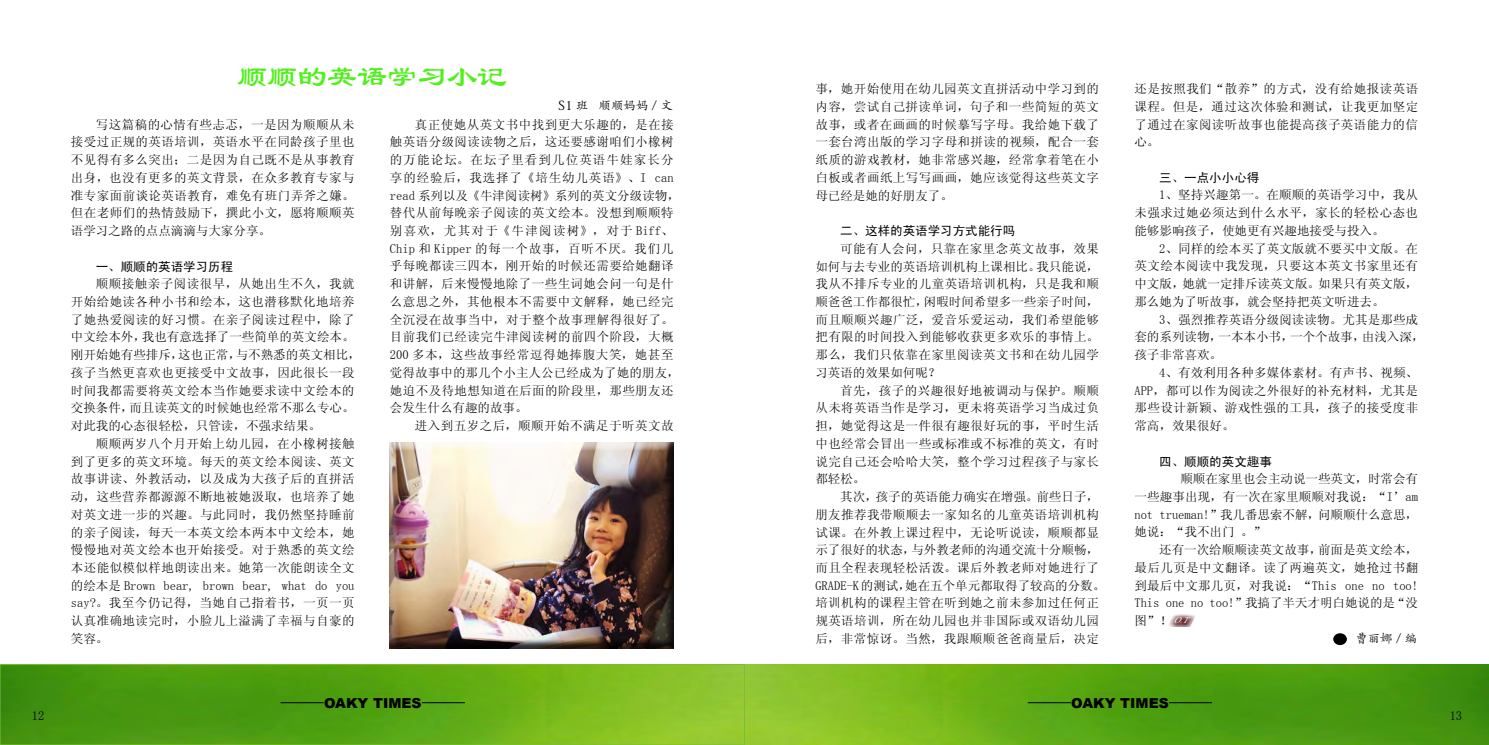
<style>
.page{position:relative;width:1489px;height:745px;background:#fff}
.page>*{position:absolute;margin:0;border:0;box-sizing:border-box;transform-origin:0 0}
.t1{font:30px "FZLSJW GB1 0";color:#4ff11a}
.t2{font:900 13.75px "Arial";color:#000}
.t3{font:12.5px/17.8px "Sim Sun";letter-spacing:.035em;color:#000;text-align:justify}
.t4{font:12.5px/17.8px "Sim Sun";color:#000}
.t5{font:12.5px "Sim Hei";color:#000}
.t6{font:12.5px "Adobe Kaiti Std";color:#000}
</style>
<div class="page">
<img style="left:2px;top:664px;width:1486px;height:80px">
<div style="left:0;top:664px;width:744px;height:80px;border:1px solid #7cbe35"></div>
<hr style="left:1027px;top:702px;width:43px;height:1px;background:#000">
<hr style="left:1168px;top:702px;width:43px;height:1px;background:#000">
<hr style="left:280px;top:702px;width:43px;height:1px;background:#000">
<hr style="left:422px;top:702px;width:43px;height:1px;background:#000">
<div style="left:385px;top:436px;width:297px;height:213px;background:#000;opacity:.75"></div>
<svg style="left:1169px;top:614px;width:26px;height:12px"></svg>
<svg style="left:1333px;top:632px;width:13px;height:12px"></svg>
<h1 class="t1" style="left:237px;top:60px;width:271px">顺顺的英语学习小记</h1>
<p class="t3" style="left:71px;top:115px;width:285px;text-indent:25px">写这篇稿的心情有些忐忑，一是因为顺顺从未接受过正规的英语培训，英语水平在同龄孩子里也不见得有多么突出；二是因为自己既不是从事教育出身，也没有更多的英文背景，在众多教育专家与准专家面前谈论英语教育，难免有班门弄斧之嫌。但在老师们的热情鼓励下，撰此小文，愿将顺顺英语学习之路的点点滴滴与大家分享。</p>
<p class="t5" style="left:96px;top:260px;width:139px">一、顺顺的英语学习历程</p>
<p class="t3" style="left:71px;top:275px;width:291px;text-align:left;text-indent:25px">顺顺接触亲子阅读很早，从她出生不久，我就开始给她读各种小书和绘本，这也潜移默化地培养了她热爱阅读的好习惯。在亲子阅读过程中，除了中文绘本外，我也有意选择了一些简单的英文绘本。刚开始她有些排斥，这也正常，与不熟悉的英文相比，孩子当然更喜欢也更接受中文故事，因此很长一段时间我都需要将英文绘本当作她要求读中文绘本的交换条件，而且读英文的时候她也经常不那么专心。对此我的心态很轻松，只管读，不强求结果。</p>
<p class="t3" style="left:71px;top:434px;width:285px;text-indent:25px">顺顺两岁八个月开始上幼儿园，在小橡树接触到了更多的英文环境。每天的英文绘本阅读、英文故事讲读、外教活动，以及成为大孩子后的直拼活动，这些营养都源源不断地被她汲取，也培养了她对英文进一步的兴趣。与此同时，我仍然坚持睡前的亲子阅读，每天一本英文绘本两本中文绘本，她慢慢地对英文绘本也开始接受。对于熟悉的英文绘本还能似模似样地朗读出来。她第一次能朗读全文的绘本是 Brown bear, brown bear, what do you say?。我至今仍记得，当她自己指着书，一页一页认真准确地读完时，小脸儿上溢满了幸福与自豪的笑容。</p>
<p class="t6" style="left:558px;top:97px;width:115px">S1 班 顺顺妈妈 / 文</p>
<p class="t3" style="left:390px;top:115px;width:291px;text-align:left;text-indent:25px">真正使她从英文书中找到更大乐趣的，是在接触英语分级阅读读物之后，这还要感谢咱们小橡树的万能论坛。在坛子里看到几位英语牛娃家长分享的经验后，我选择了《培生幼儿英语》、I can read 系列以及《牛津阅读树》系列的英文分级读物，替代从前每晚亲子阅读的英文绘本。没想到顺顺特别喜欢，尤其对于《牛津阅读树》，对于 Biff、<br>Chip 和 Kipper 的每一个故事，百听不厌。我们几乎每晚都读三四本，刚开始的时候还需要给她翻译和讲解，后来慢慢地除了一些生词她会问一句是什么意思之外，其他根本不需要中文解释，她已经完全沉浸在故事当中，对于整个故事理解得很好了。目前我们已经读完牛津阅读树的前四个阶段，大概<br>200 多本，这些故事经常逗得她捧腹大笑，她甚至觉得故事中的那几个小主人公已经成为了她的朋友，她迫不及待地想知道在后面的阶段里，那些朋友还会发生什么有趣的故事。</p>
<p class="t3" style="left:415px;top:416px;width:260px">进入到五岁之后，顺顺开始不满足于听英文故</p>
<p class="t3" style="left:815px;top:80px;width:285px">事，她开始使用在幼儿园英文直拼活动中学习到的内容，尝试自己拼读单词，句子和一些简短的英文故事，或者在画画的时候摹写字母。我给她下载了一套台湾出版的学习字母和拼读的视频，配合一套纸质的游戏教材，她非常感兴趣，经常拿着笔在小白板或者画纸上写写画画，她应该觉得这些英文字母已经是她的好朋友了。</p>
<p class="t5" style="left:840px;top:224px;width:176px">二、这样的英语学习方式能行吗</p>
<p class="t3" style="left:815px;top:239px;width:285px;text-indent:25px">可能有人会问，只靠在家里念英文故事，效果如何与去专业的英语培训机构上课相比。我只能说，我从不排斥专业的儿童英语培训机构，只是我和顺顺爸爸工作都很忙，闲暇时间希望多一些亲子时间，而且顺顺兴趣广泛，爱音乐爱运动，我们希望能够把有限的时间投入到能够收获更多欢乐的事情上。那么，我们只依靠在家里阅读英文书和在幼儿园学习英语的效果如何呢？</p>
<p class="t3" style="left:815px;top:381px;width:285px;text-indent:25px">首先，孩子的兴趣很好地被调动与保护。顺顺从未将英语当作是学习，更未将英语学习当成过负担，她觉得这是一件很有趣很好玩的事，平时生活中也经常会冒出一些或标准或不标准的英文，有时说完自己还会哈哈大笑，整个学习过程孩子与家长都轻松。</p>
<p class="t3" style="left:815px;top:487px;width:291px;text-align:left;text-indent:25px">其次，孩子的英语能力确实在增强。前些日子，朋友推荐我带顺顺去一家知名的儿童英语培训机构试课。在外教上课过程中，无论听说读，顺顺都显示了很好的状态，与外教老师的沟通交流十分顺畅，而且全程表现轻松活泼。课后外教老师对她进行了<br>GRADE-K的测试，她在五个单元都取得了较高的分数。培训机构的课程主管在听到她之前未参加过任何正规英语培训，所在幼儿园也并非国际或双语幼儿园后，非常惊讶。当然，我跟顺顺爸爸商量后，决定</p>
<p class="t3" style="left:1134px;top:80px;width:285px">还是按照我们“散养”的方式，没有给她报读英语课程。但是，通过这次体验和测试，让我更加坚定了通过在家阅读听故事也能提高孩子英语能力的信心。</p>
<p class="t5" style="left:1159px;top:171px;width:101px">三、一点小小心得</p>
<p class="t3" style="left:1134px;top:186px;width:285px;text-indent:25px">1、坚持兴趣第一。在顺顺的英语学习中，我从未强求过她必须达到什么水平，家长的轻松心态也能够影响孩子，使她更有兴趣地接受与投入。</p>
<p class="t3" style="left:1134px;top:239px;width:285px;text-indent:25px">2、同样的绘本买了英文版就不要买中文版。在英文绘本阅读中我发现，只要这本英文书家里还有中文版，她就一定排斥读英文版。如果只有英文版，那么她为了听故事，就会坚持把英文听进去。</p>
<p class="t4" style="left:1134px;top:310px;width:291px;text-indent:25px">3、强烈推荐英语分级阅读读物。尤其是那些成套的系列读物，一本本小书，一个个故事，由浅入深，孩子非常喜欢。</p>
<p class="t3" style="left:1134px;top:363px;width:285px;text-indent:25px">4、有效利用各种多媒体素材。有声书、视频、APP，都可以作为阅读之外很好的补充材料，尤其是那些设计新颖、游戏性强的工具，孩子的接受度非常高，效果很好。</p>
<p class="t5" style="left:1159px;top:454px;width:114px">四、顺顺的英文趣事</p>
<p class="t3" style="left:1134px;top:469px;width:285px;text-indent:46px">顺顺在家里也会主动说一些英文，时常会有一些趣事出现，有一次在家里顺顺对我说：“I’am not trueman!”我几番思索不解，问顺顺什么意思，她说：“我不出门 。”</p>
<p class="t3" style="left:1134px;top:540px;width:285px;text-indent:25px">还有一次给顺顺读英文故事，前面是英文绘本，最后几页是中文翻译。读了两遍英文，她抢过书翻到最后中文那几页，对我说：“This one no too!<br>This one no too!”我搞了半天才明白她说的是“没图”！ <sup>O.T</sup></p>
<p class="t6" style="left:1355px;top:630px;width:63px">曹丽娜 / 编</p>
<p class="t2" style="left:324px;top:692px;width:99px">OAKY TIMES</p>
<p class="t2" style="left:1071px;top:692px;width:99px">OAKY TIMES</p>
<p class="t3" style="left:32px;top:706px;width:14px">12</p>
<p class="t3" style="left:1449px;top:706px;width:14px">13</p>
</div>
